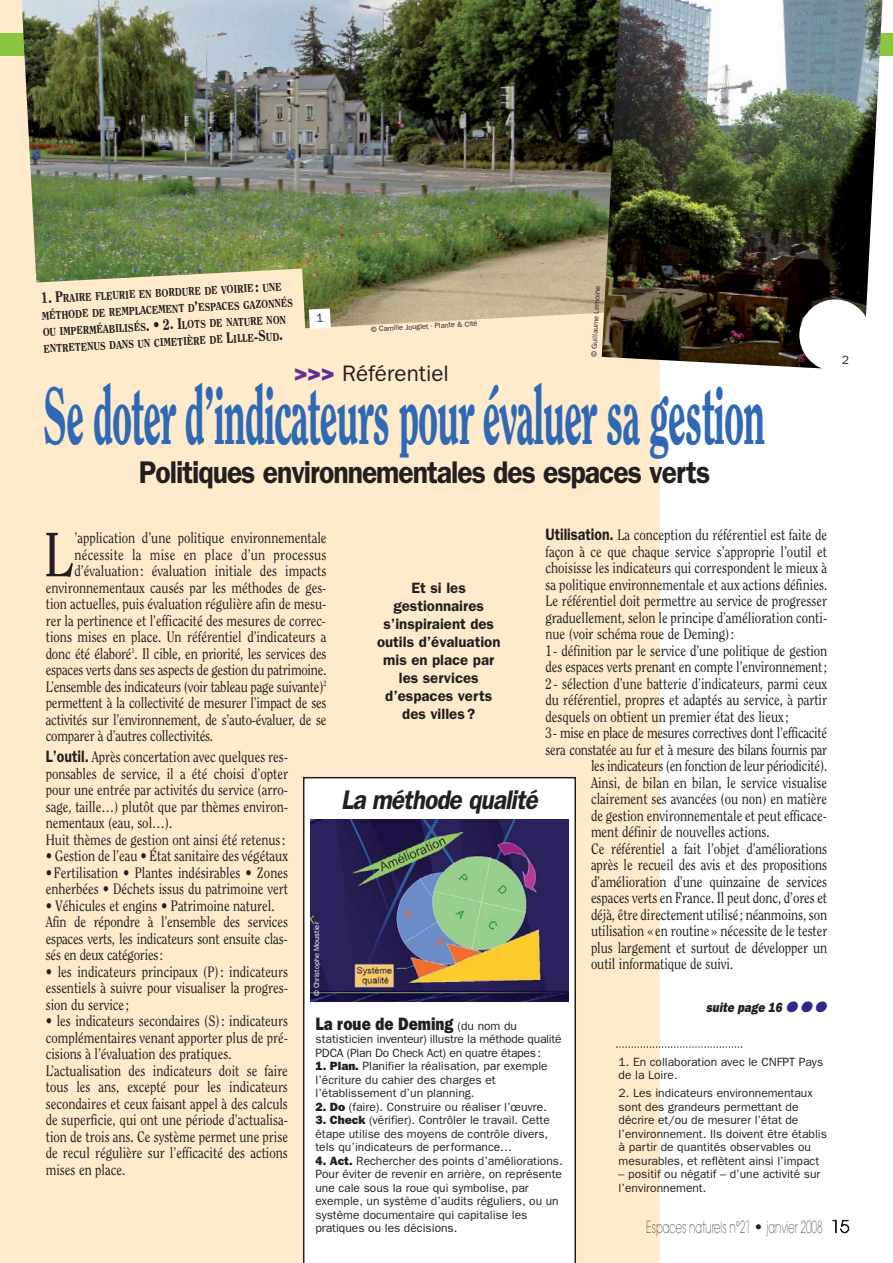
<style>
.page{position:relative;width:893px;height:1263px;background:#fff}
.page>*{position:absolute;margin:0;border:0;box-sizing:border-box;transform-origin:0 0}
.t1{font:800 80.4px "Clearface";letter-spacing:-.03em;color:#2f69b3;scale:.5 1}
.t2{font:62.1px "Clearface";color:#231f20;scale:.85 1}
.t3{font:600 31.5px "Franklin Gothic";letter-spacing:-.035em;color:#231f20;scale:.9 1}
.t4{font:italic 600 27px "Franklin Gothic";color:#231f20;scale:.9 1}
.t5{font:22.5px "Franklin Gothic";color:#231f20}
.t6{font:800 18px "Franklin Gothic";color:#231f20;scale:.85 1}
.t7{font:200 16.5px "Avant Garde";color:#231f20;scale:.61 1}
.t8{font:15px/16.5px "Clearface";color:#231f20;scale:.85 1}
.t9{font:15px "Clearface";letter-spacing:-.02em;color:#231f20;scale:.85 1}
.t10{font:600 15px/18px "Franklin Gothic";color:#231f20;text-align:center}
.t11{font:15px "Clearface";letter-spacing:.02em;color:#231f20;scale:.85 1}
.t12{font:italic 800 13.5px "Franklin Gothic";color:#231f20;scale:.85 1}
.t13{font:12px/13.5px "Franklin Gothic";color:#231f20}
.t14{font:12px/13.5px "Franklin Gothic";letter-spacing:-.02em;color:#231f20}
.t15{font:800 11.25px/16.5px "Clearface";color:#231f20;scale:.85 1}
.t16{font:7.5px "Franklin Gothic";color:#231f20}
.t17{font:7.5px "Franklin Gothic";color:#fff}
.s1{font-size:15px}
.s2{font-weight:800;color:#662c91}
.s3{font-family:"Franklin Gothic";font-weight:600;font-size:16.5px}
.s4{color:#2a2a86}
.s5{font-weight:400;font-size:12px}
.s6{font-weight:800}
</style>
<div class="page">
<div style="left:0;top:0;width:659px;height:1263px;background:#ffeacc"></div>
<div style="left:0;top:33px;width:892px;height:22px;background:#8cc63f"></div>
<img style="left:20px;top:0;width:581px;height:327px">
<img style="left:601px;top:0;width:283px;height:371px">
<svg style="left:798px;top:298px;width:73px;height:73px"></svg>
<div style="left:303px;top:777px;width:273px;height:486px;background:#fff"></div>
<img style="left:310px;top:820px;width:258px;height:181px">
<svg style="left:616px;top:1046px;width:126px;height:2px"></svg>
<div style="left:834px;top:351px;width:21px;height:20px;background:#fff"></div>
<svg style="left:20px;top:269px;width:311px;height:60px"></svg>
<p class="t15" style="left:41px;top:292px;width:297px;rotate:-3deg"><span class="s1">1. P</span>RAIRE FLEURIE EN BORDURE DE VOIRIE <span class="s1">:</span> UNE MÉTHODE DE REMPLACEMENT D<span class="s1">’</span>ESPACES GAZONNÉS OU IMPERMÉABILISÉS<span class="s1">. • 2. I</span>LOTS DE NATURE NON ENTRETENUS DANS UN CIMETIÈRE DE <span class="s1">L</span>ILLE<span class="s1">-S</span>UD<span class="s1">.</span></p>
<p class="t16" style="left:371px;top:326px;width:108px;rotate:-3deg">© Camille Jouglet - Plante &amp; Cité</p>
<p class="t16" style="left:591px;top:356px;width:72px;rotate:-87deg">© Guillaume Lemoine</p>
<h3 class="t5" style="left:294px;top:366px;width:156px"><span class="s2">&gt;&gt;&gt;</span> Référentiel</h3>
<h1 class="t1" style="left:43px;top:383px;width:1446px">Se doter d’indicateurs pour évaluer sa gestion</h1>
<h3 class="t3" style="left:139px;top:461px;width:636px">Politiques environnementales des espaces verts</h3>
<p class="t13" style="left:841px;top:354px;width:9px">2</p>
<p class="t8" style="left:545px;top:528px;width:333px"><span class="s3">Utilisation.</span> La conception du référentiel est faite de</p>
<p class="t8" style="left:545px;top:544px;width:333px">façon à ce que chaque service s’approprie l’outil et</p>
<p class="t8" style="left:545px;top:561px;width:333px">choisisse les indicateurs qui correspondent le mieux à</p>
<p class="t8" style="left:545px;top:577px;width:333px">sa politique environnementale et aux actions définies.</p>
<p class="t8" style="left:545px;top:594px;width:333px">Le référentiel doit permettre au service de progresser</p>
<p class="t8" style="left:545px;top:610px;width:333px">graduellement, selon le principe d’amélioration conti-</p>
<p class="t8" style="left:545px;top:627px;width:223px">nue (voir schéma roue de Deming):</p>
<p class="t8" style="left:545px;top:643px;width:333px">1- définition par le service d’une politique de gestion</p>
<p class="t8" style="left:545px;top:660px;width:333px">des espaces verts prenant en compte l’environnement;</p>
<p class="t8" style="left:545px;top:676px;width:333px">2 - sélection d’une batterie d’indicateurs, parmi ceux</p>
<p class="t8" style="left:545px;top:693px;width:333px">du référentiel, propres et adaptés au service, à partir</p>
<p class="t8" style="left:545px;top:709px;width:287px">desquels on obtient un premier état des lieux ;</p>
<p class="t9" style="left:545px;top:727px;width:333px">3- mise en place de mesures correctives dont l’efficacité</p>
<p class="t9" style="left:545px;top:743px;width:333px">sera constatée au fur et à mesure des bilans fournis par</p>
<p class="t9" style="left:591px;top:760px;width:279px">les indicateurs (en fonction de leur périodicité).</p>
<p class="t8" style="left:591px;top:775px;width:279px">Ainsi, de bilan en bilan, le service visualise</p>
<p class="t8" style="left:591px;top:792px;width:279px">clairement ses avancées (ou non) en matière</p>
<p class="t8" style="left:591px;top:808px;width:279px">de gestion environnementale et peut efficace-</p>
<p class="t8" style="left:591px;top:825px;width:212px">ment définir de nouvelles actions.</p>
<p class="t8" style="left:591px;top:841px;width:279px">Ce référentiel a fait l’objet d’améliorations</p>
<p class="t8" style="left:591px;top:858px;width:279px">après le recueil des avis et des propositions</p>
<p class="t8" style="left:591px;top:874px;width:279px">d’amélioration d’une quinzaine de services</p>
<p class="t8" style="left:591px;top:891px;width:279px">espaces verts en France. Il peut donc, d’ores et</p>
<p class="t8" style="left:591px;top:907px;width:279px">déjà, être directement utilisé; néanmoins, son</p>
<p class="t8" style="left:591px;top:924px;width:279px">utilisation «en routine» nécessite de le tester</p>
<p class="t8" style="left:591px;top:940px;width:279px">plus largement et surtout de développer un</p>
<p class="t8" style="left:591px;top:957px;width:169px">outil informatique de suivi.</p>
<h2 class="t2" style="left:44px;top:529px;width:36px">L</h2>
<p class="t8" style="left:74px;top:531px;width:298px">’application d’une politique environnementale</p>
<p class="t11" style="left:74px;top:548px;width:298px">nécessite la mise en place d’un processus</p>
<p class="t8" style="left:74px;top:564px;width:298px">d’évaluation: évaluation initiale des impacts</p>
<p class="t8" style="left:46px;top:580px;width:332px">environnementaux causés par les méthodes de ges-</p>
<p class="t8" style="left:46px;top:597px;width:332px">tion actuelles, puis évaluation régulière afin de mesu-</p>
<p class="t8" style="left:46px;top:613px;width:331px">rer la pertinence et l’efficacité des mesures de correc-</p>
<p class="t8" style="left:46px;top:630px;width:332px">tions mises en place. Un référentiel d’indicateurs a</p>
<p class="t8" style="left:46px;top:646px;width:332px">donc été élaboré<sup>1</sup>. Il cible, en priorité, les services des</p>
<p class="t8" style="left:46px;top:663px;width:332px">espaces verts dans ses aspects de gestion du patrimoine.</p>
<p class="t8" style="left:46px;top:679px;width:332px">L’ensemble des indicateurs (voir tableau page suivante)<sup>2</sup></p>
<p class="t8" style="left:46px;top:696px;width:332px">permettent à la collectivité de mesurer l’impact de ses</p>
<p class="t8" style="left:46px;top:712px;width:332px">activités sur l’environnement, de s’auto-évaluer, de se</p>
<p class="t8" style="left:46px;top:729px;width:198px">comparer à d’autres collectivités.</p>
<p class="t8" style="left:46px;top:750px;width:286px"><span class="s3">L’outil.</span> Après concertation avec quelques res&shy;ponsables de service, il a été choisi d’opter pour une entrée par activités du service (arro&shy;sage, taille…) plutôt que par thèmes environ&shy;nementaux (eau, sol…).<br>Huit thèmes de gestion ont ainsi été retenus :</p>
<p class="t8" style="left:46px;top:849px;width:286px">• Gestion de l’eau • État sanitaire des végétaux</p>
<p class="t8" style="left:46px;top:865px;width:286px">• Fertilisation • Plantes indésirables • Zones enherbées • Déchets issus du patrimoine vert</p>
<p class="t8" style="left:46px;top:898px;width:286px">• Véhicules et engins • Patrimoine naturel.<br>Afin de répondre à l’ensemble des services espaces verts, les indicateurs sont ensuite clas&shy;sés en deux catégories:</p>
<p class="t8" style="left:46px;top:964px;width:286px;text-align:justify">• les indicateurs principaux (P): indicateurs essentiels à suivre pour visualiser la progres&shy;sion du service ;</p>
<p class="t8" style="left:46px;top:1014px;width:286px">• les indicateurs secondaires (S): indicateurs complémentaires venant apporter plus de pré&shy;cisions à l’évaluation des pratiques.<br>L’actualisation des indicateurs doit se faire tous les ans, excepté pour les indicateurs secondaires et ceux faisant appel à des calculs de superficie, qui ont une période d’actualisa&shy;tion de trois ans. Ce système permet une prise de recul régulière sur l’efficacité des actions mises en place.</p>
<p class="t10" style="left:377px;top:580px;width:125px">Et si les gestionnaires s’inspiraient des outils d’évaluation mis en place par les services d’espaces verts des villes ?</p>
<h3 class="t4" style="left:341px;top:790px;width:224px">La méthode qualité</h3>
<p class="t17" style="left:314px;top:996px;width:76px;rotate:-90deg">© Christophe Moustier</p>
<p class="t12" style="left:706px;top:1003px;width:147px">suite page 16 <span class="s4">●●●</span></p>
<p class="t6" style="left:315px;top:1017px;width:239px">La roue de Deming <span class="s5">(du nom du</span></p>
<p class="t14" style="left:315px;top:1033px;width:248px">statisticien inventeur) illustre la méthode qualité<br>PDCA (Plan Do Check Act) en quatre étapes:</p>
<p class="t13" style="left:315px;top:1060px;width:234px"><span class="s6">1. Plan.</span> Planifier la réalisation, par exemple l’écriture du cahier des charges et l’établissement d’un planning.</p>
<p class="t13" style="left:315px;top:1101px;width:233px"><span class="s6">2. Do</span> (faire). Construire ou réaliser l’œuvre.</p>
<p class="t13" style="left:315px;top:1114px;width:236px"><span class="s6">3. Check</span> (vérifier). Contrôler le travail. Cette étape utilise des moyens de contrôle divers, tels qu’indicateurs de performance…</p>
<p class="t13" style="left:315px;top:1155px;width:249px"><span class="s6">4. Act.</span> Rechercher des points d’améliorations.<br>Pour éviter de revenir en arrière, on représente une cale sous la roue qui symbolise, par exemple, un système d’audits réguliers, ou un système documentaire qui capitalise les pratiques ou les décisions.</p>
<p class="t13" style="left:618px;top:1056px;width:206px">1. En collaboration avec le CNFPT Pays de la Loire.</p>
<p class="t13" style="left:618px;top:1087px;width:210px">2. Les indicateurs environnementaux sont des grandeurs permettant de décrire et/ou de mesurer l’état de l’environnement. Ils doivent être établis à partir de quantités observables ou mesurables, et reflètent ainsi l’impact</p>
<p class="t13" style="left:618px;top:1168px;width:203px">– positif ou négatif – d’une activité sur l’environnement.</p>
<p class="t7" style="left:646px;top:1220px;width:334px">Espaces naturels n°21 • janvier 2008 15</p>
</div>
